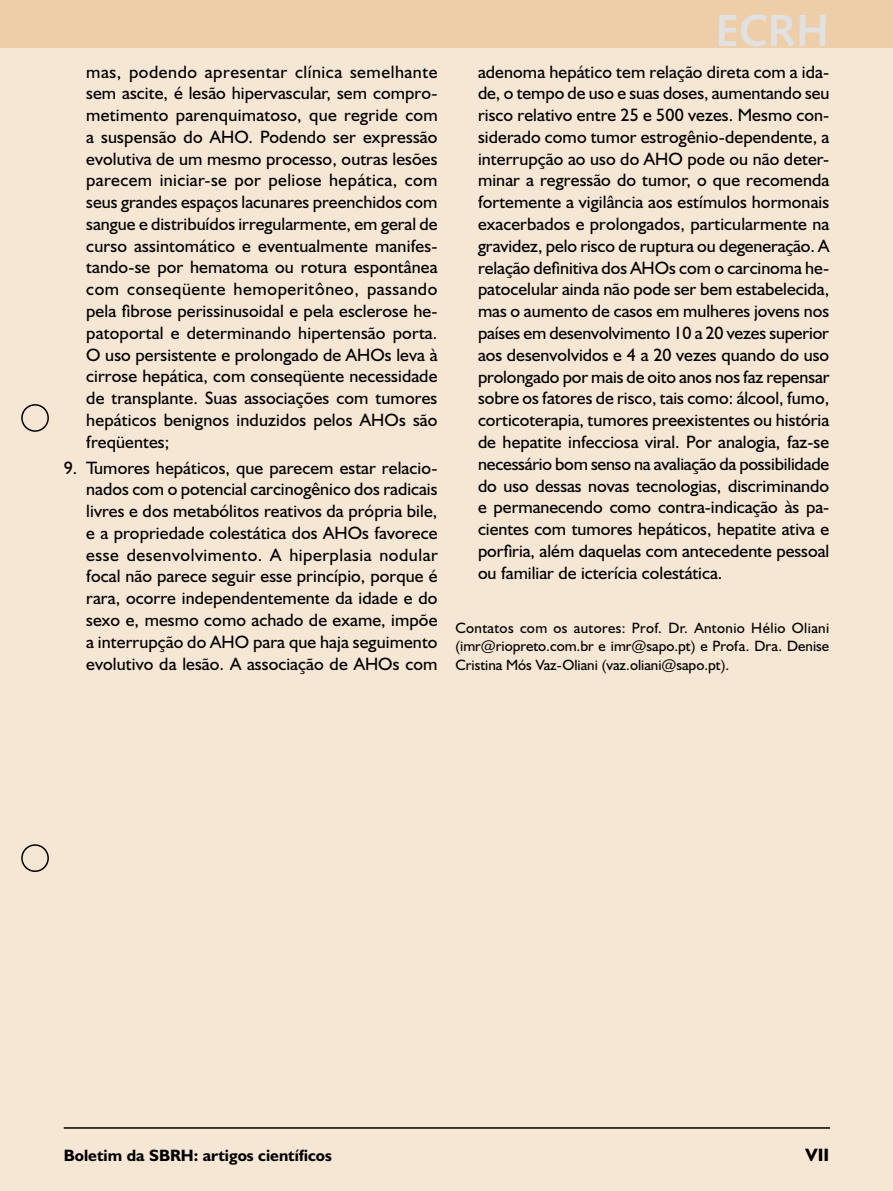
<style>
.page{position:relative;width:893px;height:1191px;background:#f6e6d4}
.page>*{position:absolute;margin:0;border:0;box-sizing:border-box;transform-origin:0 0}
.t1{font:45px "Humanist 531 BT Bold A";color:#e1e1e1}
.Texto{font:18px/21.8px "Humanist 521 BT";letter-spacing:.005em;color:#000;text-align:justify}
.t2{font:700 18px "Humanist 521 BT";color:#000}
.t3{font:700 16.5px "Humanist 521 BT";color:#000}
.Biblio{font:15px/18.1px "Humanist 521 BT";color:#000;text-align:justify}
</style>
<div class="page">
<div style="left:0;top:0;width:893px;height:48px;background:#edcea9"></div>
<div style="left:21px;top:404px;width:28px;height:28px;border:2px solid #000;border-radius:50%"></div>
<div style="left:21px;top:844px;width:28px;height:28px;border:2px solid #000;border-radius:50%"></div>
<hr style="left:64px;top:1127px;width:766px;height:1px;background:#000">
<p class="Texto" style="left:86px;top:60px;width:353px">mas, podendo apresentar clínica semelhante sem ascite, é lesão hipervascular, sem compro&shy;metimento parenquimatoso, que regride com a suspensão do AHO. Podendo ser expressão evolutiva de um mesmo processo, outras lesões parecem iniciar-se por peliose hepática, com seus grandes espaços lacunares preenchidos com sangue e distribuídos irregularmente, em geral de curso assintomático e eventualmente manifes&shy;tando-se por hematoma ou rotura espontânea com conseqüente hemoperitôneo, passando pela fibrose perissinusoidal e pela esclerose he&shy;patoportal e determinando hipertensão porta.<br>O uso persistente e prolongado de AHOs leva à cirrose hepática, com conseqüente necessidade de transplante. Suas associações com tumores hepáticos benignos induzidos pelos AHOs são freqüentes;</p>
<p class="Texto" style="left:86px;top:456px;width:353px;text-indent:-22px">9. Tumores hepáticos, que parecem estar relacio&shy;nados com o potencial carcinogênico dos radicais livres e dos metabólitos reativos da própria bile, e a propriedade colestática dos AHOs favorece esse desenvolvimento. A hiperplasia nodular focal não parece seguir esse princípio, porque é rara, ocorre independentemente da idade e do sexo e, mesmo como achado de exame, impõe a interrupção do AHO para que haja seguimento evolutivo da lesão. A associação de AHOs com</p>
<h1 class="t1" style="left:715px;top:2px;width:115px">ECRH</h1>
<p class="Texto" style="left:478px;top:60px;width:353px">adenoma hepático tem relação direta com a ida&shy;de, o tempo de uso e suas doses, aumentando seu risco relativo entre 25 e 500 vezes. Mesmo con&shy;siderado como tumor estrogênio-dependente, a interrupção ao uso do AHO pode ou não deter&shy;minar a regressão do tumor, o que recomenda fortemente a vigilância aos estímulos hormonais exacerbados e prolongados, particularmente na gravidez, pelo risco de ruptura ou degeneração. A relação definitiva dos AHOs com o carcinoma he&shy;patocelular ainda não pode ser bem estabelecida, mas o aumento de casos em mulheres jovens nos países em desenvolvimento 10 a 20 vezes superior aos desenvolvidos e 4 a 20 vezes quando do uso prolongado por mais de oito anos nos faz repensar sobre os fatores de risco, tais como: álcool, fumo, corticoterapia, tumores preexistentes ou história de hepatite infecciosa viral. Por analogia, faz-se necessário bom senso na avaliação da possibilidade do uso dessas novas tecnologias, discriminando e permanecendo como contra-indicação às pa&shy;cientes com tumores hepáticos, hepatite ativa e porfiria, além daquelas com antecedente pessoal ou familiar de icterícia colestática.</p>
<p class="Biblio" style="left:455px;top:618px;width:375px">Contatos com os autores: Prof. Dr. Antonio Hélio Oliani (imr@riopreto.com.br e imr@sapo.pt) e Profa. Dra. Denise Cristina Mós Vaz-Oliani (vaz.oliani@sapo.pt).</p>
<p class="t3" style="left:64px;top:1145px;width:270px">Boletim da SBRH: artigos científicos</p>
<p class="t2" style="left:806px;top:1143px;width:25px">VII</p>
</div>
